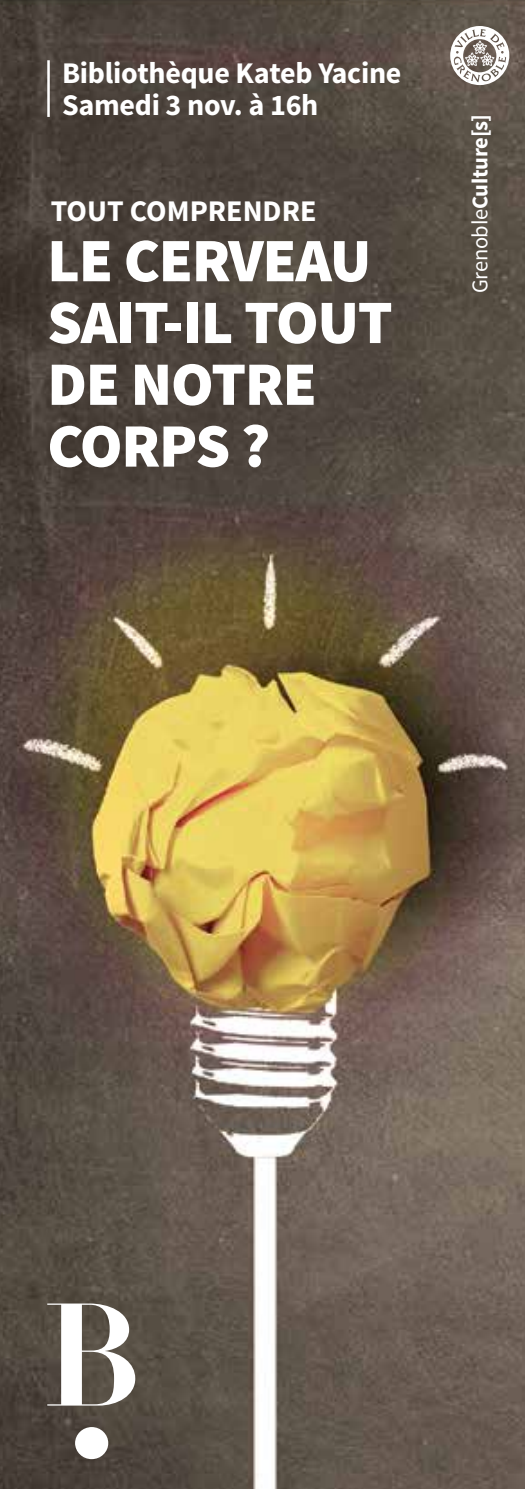
<style>
.page{position:relative;width:525px;height:1489px;background:#fff}
.page>*{position:absolute;margin:0;border:0;box-sizing:border-box;transform-origin:0 0}
.t1{font:900 61.75px/61.8px "Source Sans Pro";letter-spacing:-.02em;color:#fff}
.t2{font:700 30px/32.5px "Source Sans Pro";letter-spacing:-.01em;color:#fff}
.t3{font:700 22.5px "Source Sans Pro";letter-spacing:-.015em;color:#fff}
.s1{font-weight:400}
</style>
<div class="page">
<img style="left:0;top:0;width:524px;height:1488px">
<hr style="left:47px;top:60px;width:3px;height:57px;background:#fff">
<svg style="left:449px;top:26px;width:60px;height:59px"></svg>
<svg style="left:47px;top:1303px;width:88px;height:102px"></svg>
<div style="left:75px;top:1426px;width:33px;height:32px;background:#fff;border-radius:50%"></div>
<p class="t2" style="left:62px;top:58px;width:341px">Bibliothèque Kateb Yacine<br>Samedi 3 nov. à 16h</p>
<p class="t2" style="left:51px;top:196px;width:267px">TOUT COMPRENDRE</p>
<h1 class="t1" style="left:47px;top:232px;width:346px">LE CERVEAU<br>SAIT-IL TOUT<br>DE NOTRE<br>CORPS ?</h1>
<p class="t3" style="left:465px;top:293px;width:180px;rotate:-90deg"><span class="s1">Grenoble</span>Culture[s]</p>
</div>
